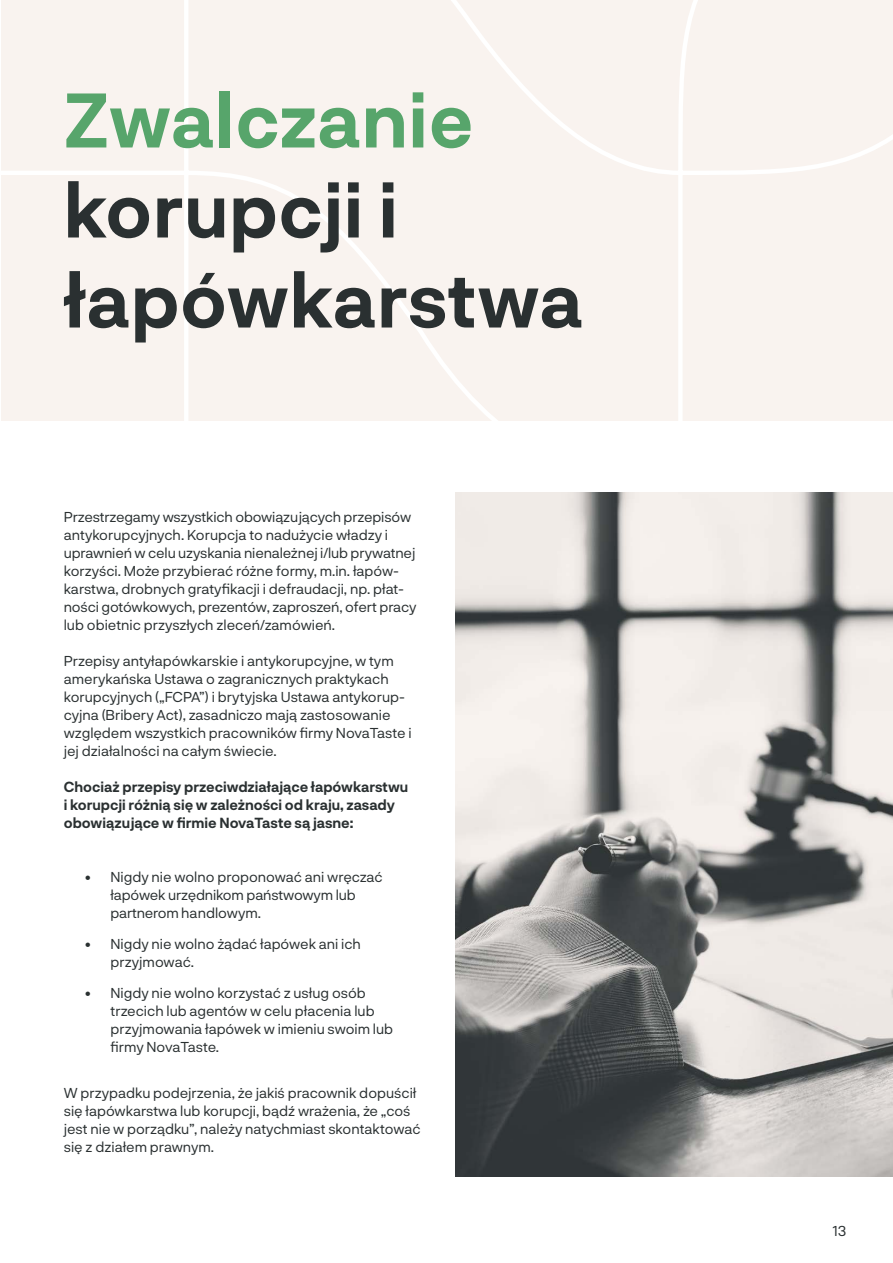
<style>
.page{position:relative;width:893px;height:1263px;background:#fff}
.page>*{position:absolute;margin:0;border:0;box-sizing:border-box;transform-origin:0 0}
.t1{font:700 75px/90px "Neurial Grotesk";letter-spacing:.01em;color:#2a3031}
.t2{font:700 75px "Neurial Grotesk";letter-spacing:.01em;color:#57a56b}
.t3{font:14.25px/18px "Neurial Grotesk";color:#2a3031}
.t4{font:700 14.25px/18px "Neurial Grotesk";color:#2a3031}
</style>
<div class="page">
<div style="left:1px;top:0;width:892px;height:421px;background:#f9f3ef"></div>
<img style="left:455px;top:492px;width:438px;height:684px">
<h1 class="t2" style="left:64px;top:66px;width:411px">Zwalczanie</h1>
<h1 class="t1" style="left:64px;top:161px;width:521px">korupcji i łapówkarstwa</h1>
<p class="t3" style="left:64px;top:507px;width:354px">Przestrzegamy wszystkich obowiązujących przepisów antykorupcyjnych. Korupcja to nadużycie władzy i uprawnień w celu uzyskania nienależnej i/lub prywatnej korzyści. Może przybierać różne formy, m.in. łapów&shy;karstwa, drobnych gratyfikacji i defraudacji, np. płat&shy;ności gotówkowych, prezentów, zaproszeń, ofert pracy lub obietnic przyszłych zleceń/zamówień.</p>
<p class="t3" style="left:64px;top:651px;width:349px">Przepisy antyłapówkarskie i antykorupcyjne, w tym amerykańska Ustawa o zagranicznych praktykach korupcyjnych („FCPA”) i brytyjska Ustawa antykorup&shy;cyjna (Bribery Act), zasadniczo mają zastosowanie względem wszystkich pracowników firmy NovaTaste i jej działalności na całym świecie.</p>
<p class="t4" style="left:64px;top:777px;width:346px">Chociaż przepisy przeciwdziałające łapówkarstwu i korupcji różnią się w zależności od kraju, zasady obowiązujące w firmie NovaTaste są jasne:</p>
<p class="t3" style="left:111px;top:867px;width:274px;text-indent:-26px">• Nigdy nie wolno proponować ani wręczać łapówek urzędnikom państwowym lub partnerom handlowym.</p>
<p class="t3" style="left:111px;top:934px;width:252px;text-indent:-26px">• Nigdy nie wolno żądać łapówek ani ich przyjmować.</p>
<p class="t3" style="left:111px;top:983px;width:284px;text-indent:-26px">• Nigdy nie wolno korzystać z usług osób trzecich lub agentów w celu płacenia lub przyjmowania łapówek w imieniu swoim lub firmy NovaTaste.</p>
<p class="t3" style="left:64px;top:1083px;width:358px">W przypadku podejrzenia, że jakiś pracownik dopuścił się łapówkarstwa lub korupcji, bądź wrażenia, że „coś jest nie w porządku”, należy natychmiast skontaktować się z działem prawnym.</p>
<p class="t3" style="left:833px;top:1221px;width:15px">13</p>
</div>
